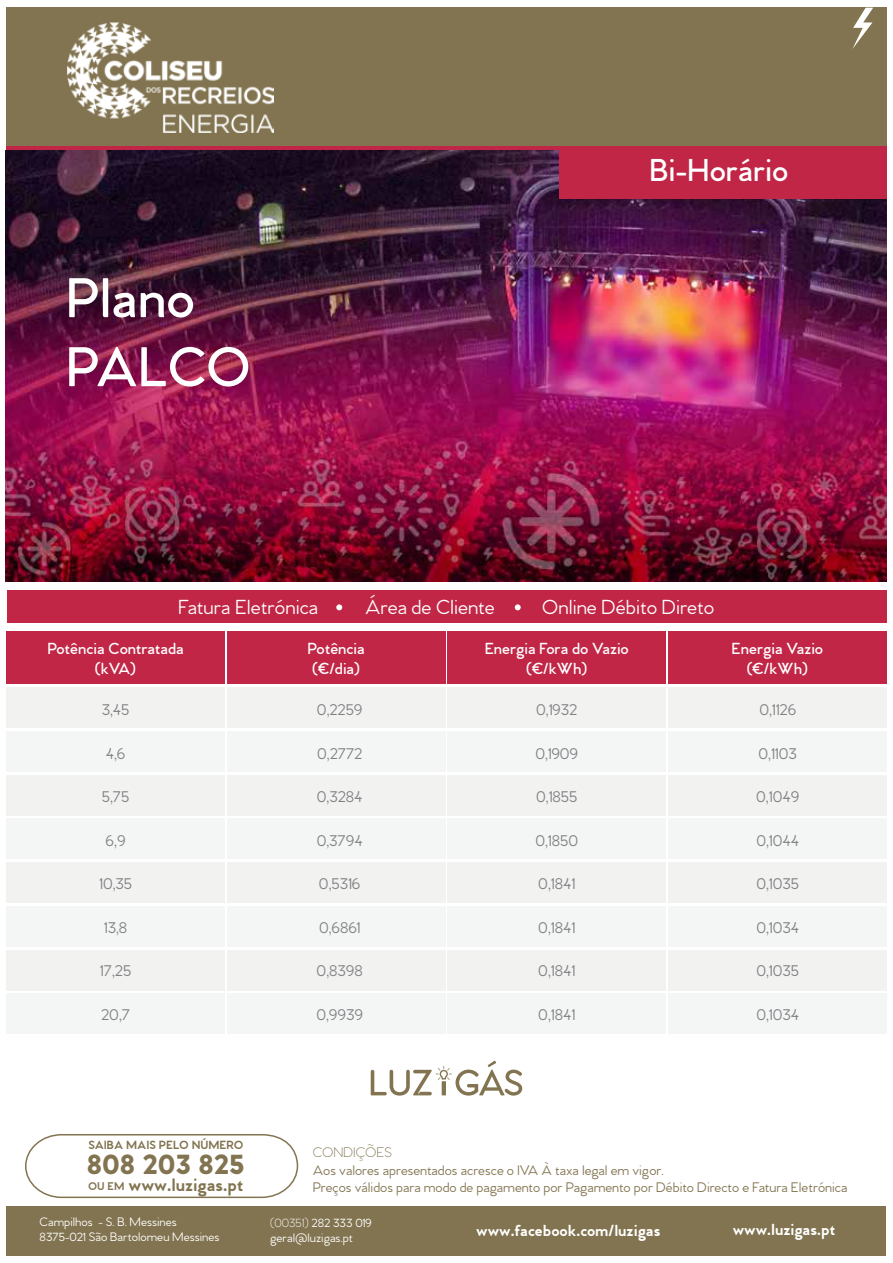
<style>
.page{position:relative;width:893px;height:1263px;background:#fff}
.page>*{position:absolute;margin:0;border:0;box-sizing:border-box;transform-origin:0 0}
.t1{font:600 57.45px/69px "Venti CF";letter-spacing:-.005em;color:#fff}
.t2{font:600 32.55px "Venti CF";color:#fff}
.t3{font:900 29.55px "Venti CF";color:#827450}
.t4{font:500 20.85px "Venti CF";color:#fff}
.t5{font:700 18.45px "Venti CF";color:#827450}
.t6{font:500 16.5px "Venti CF";color:#808184}
.t7{font:600 16.5px/19.8px "Venti CF";color:#fff;text-align:center}
.t8{font:700 16.5px "Venti CF";color:#fff}
.t9{font:500 14.25px/17.1px "Venti CF";color:#827450}
.t10{font:300 14.25px "Venti CF";color:#827450}
.t11{font:500 12.6px/15.1px "Venti CF";color:#fff}
.t12{font:700 12.3px "Venti CF";color:#827450}
.s1{font-size:11.55px}
.s2{font-weight:300}
</style>
<div class="page">
<div style="left:6px;top:8px;width:880px;height:138px;background:#827450"></div>
<div style="left:6px;top:146px;width:880px;height:5px;background:#c12646"></div>
<svg style="left:852px;top:8px;width:21px;height:41px"></svg>
<div style="left:6px;top:731px;width:219px;height:41px;background:#f4f5f5"></div>
<div style="left:6px;top:688px;width:219px;height:40px;background:#f2f2f1"></div>
<div style="left:6px;top:819px;width:219px;height:40px;background:#f4f5f5"></div>
<div style="left:6px;top:775px;width:219px;height:40px;background:#f2f2f1"></div>
<div style="left:6px;top:906px;width:219px;height:40px;background:#f4f5f5"></div>
<div style="left:6px;top:863px;width:219px;height:40px;background:#f2f2f1"></div>
<div style="left:6px;top:994px;width:219px;height:40px;background:#f4f5f5"></div>
<div style="left:6px;top:950px;width:219px;height:40px;background:#f2f2f1"></div>
<div style="left:6px;top:631px;width:219px;height:53px;background:#c12646"></div>
<div style="left:227px;top:731px;width:218px;height:41px;background:#f4f5f5"></div>
<div style="left:227px;top:688px;width:218px;height:40px;background:#f2f2f1"></div>
<div style="left:227px;top:819px;width:218px;height:40px;background:#f4f5f5"></div>
<div style="left:227px;top:775px;width:218px;height:40px;background:#f2f2f1"></div>
<div style="left:227px;top:906px;width:218px;height:40px;background:#f4f5f5"></div>
<div style="left:227px;top:863px;width:218px;height:40px;background:#f2f2f1"></div>
<div style="left:227px;top:994px;width:218px;height:40px;background:#f4f5f5"></div>
<div style="left:227px;top:950px;width:218px;height:40px;background:#f2f2f1"></div>
<div style="left:227px;top:631px;width:218px;height:53px;background:#c12646"></div>
<div style="left:448px;top:731px;width:218px;height:41px;background:#f4f5f5"></div>
<div style="left:448px;top:688px;width:218px;height:40px;background:#f2f2f1"></div>
<div style="left:448px;top:819px;width:218px;height:40px;background:#f4f5f5"></div>
<div style="left:448px;top:775px;width:218px;height:40px;background:#f2f2f1"></div>
<div style="left:448px;top:906px;width:218px;height:40px;background:#f4f5f5"></div>
<div style="left:448px;top:863px;width:218px;height:40px;background:#f2f2f1"></div>
<div style="left:448px;top:994px;width:218px;height:40px;background:#f4f5f5"></div>
<div style="left:448px;top:950px;width:218px;height:40px;background:#f2f2f1"></div>
<div style="left:448px;top:631px;width:218px;height:53px;background:#c12646"></div>
<div style="left:668px;top:731px;width:218px;height:41px;background:#f4f5f5"></div>
<div style="left:668px;top:688px;width:218px;height:40px;background:#f2f2f1"></div>
<div style="left:668px;top:819px;width:218px;height:40px;background:#f4f5f5"></div>
<div style="left:668px;top:775px;width:218px;height:40px;background:#f2f2f1"></div>
<div style="left:668px;top:906px;width:218px;height:40px;background:#f4f5f5"></div>
<div style="left:668px;top:863px;width:218px;height:40px;background:#f2f2f1"></div>
<div style="left:668px;top:994px;width:218px;height:40px;background:#f4f5f5"></div>
<div style="left:668px;top:950px;width:218px;height:40px;background:#f2f2f1"></div>
<div style="left:668px;top:631px;width:218px;height:53px;background:#c12646"></div>
<img style="left:6px;top:151px;width:880px;height:430px">
<div style="left:559px;top:150px;width:327px;height:49px;background:#c12646"></div>
<div style="left:7px;top:1206px;width:879px;height:49px;background:#827450"></div>
<svg style="left:25px;top:1134px;width:274px;height:65px"></svg>
<div style="left:7px;top:590px;width:879px;height:32px;background:#c12646"></div>
<svg style="left:336px;top:604px;width:6px;height:6px"></svg>
<svg style="left:515px;top:604px;width:6px;height:6px"></svg>
<img style="left:67px;top:23px;width:207px;height:110px">
<svg style="left:371px;top:1060px;width:151px;height:35px"></svg>
<h1 class="t1" style="left:66px;top:266px;width:187px">Plano<br>PALCO</h1>
<h2 class="t2" style="left:650px;top:150px;width:140px">Bi-Horário</h2>
<p class="t4" style="left:179px;top:594px;width:141px">Fatura Eletrónica</p>
<p class="t4" style="left:365px;top:594px;width:131px">Área de Cliente</p>
<p class="t4" style="left:542px;top:594px;width:174px">Online Débito Direto</p>
<p class="t7" style="left:47px;top:639px;width:138px">Potência Contratada (kVA)</p>
<p class="t6" style="left:102px;top:700px;width:29px">3,45</p>
<p class="t6" style="left:106px;top:743px;width:21px">4,6</p>
<p class="t6" style="left:102px;top:787px;width:29px">5,75</p>
<p class="t6" style="left:106px;top:830px;width:21px">6,9</p>
<p class="t6" style="left:99px;top:874px;width:35px">10,35</p>
<p class="t6" style="left:104px;top:917px;width:25px">13,8</p>
<p class="t6" style="left:100px;top:961px;width:33px">17,25</p>
<p class="t6" style="left:101px;top:1004px;width:30px">20,7</p>
<p class="t12" style="left:88px;top:1137px;width:157px">SAIBA MAIS PELO NÚMERO</p>
<p class="t5" style="left:88px;top:1173px;width:157px"><span class="s1">OU EM</span> www.luzigas.pt</p>
<h3 class="t3" style="left:87px;top:1146px;width:159px">808 203 825</h3>
<p class="t7" style="left:308px;top:639px;width:59px;text-align:left">Potência (€/dia)</p>
<p class="t7" style="left:485px;top:639px;width:146px">Energia Fora do Vazio (€/kWh)</p>
<p class="t7" style="left:732px;top:639px;width:93px">Energia Vazio (€/kWh)</p>
<p class="t6" style="left:317px;top:700px;width:47px">0,2259</p>
<p class="t6" style="left:317px;top:743px;width:47px">0,2772</p>
<p class="t6" style="left:317px;top:787px;width:47px">0,3284</p>
<p class="t6" style="left:317px;top:830px;width:47px">0,3794</p>
<p class="t6" style="left:319px;top:874px;width:43px">0,5316</p>
<p class="t6" style="left:319px;top:917px;width:43px">0,6861</p>
<p class="t6" style="left:317px;top:961px;width:48px">0,8398</p>
<p class="t6" style="left:316px;top:1004px;width:48px">0,9939</p>
<p class="t6" style="left:536px;top:700px;width:43px">0,1932</p>
<p class="t6" style="left:535px;top:743px;width:44px">0,1909</p>
<p class="t6" style="left:536px;top:787px;width:43px">0,1855</p>
<p class="t6" style="left:535px;top:830px;width:44px">0,1850</p>
<p class="t6" style="left:538px;top:874px;width:38px">0,1841</p>
<p class="t6" style="left:538px;top:917px;width:38px">0,1841</p>
<p class="t6" style="left:538px;top:961px;width:38px">0,1841</p>
<p class="t6" style="left:538px;top:1004px;width:38px">0,1841</p>
<p class="t6" style="left:759px;top:700px;width:38px">0,1126</p>
<p class="t6" style="left:759px;top:743px;width:40px">0,1103</p>
<p class="t6" style="left:756px;top:787px;width:45px">0,1049</p>
<p class="t6" style="left:756px;top:830px;width:44px">0,1044</p>
<p class="t6" style="left:756px;top:874px;width:44px">0,1035</p>
<p class="t6" style="left:756px;top:917px;width:44px">0,1034</p>
<p class="t6" style="left:756px;top:961px;width:44px">0,1035</p>
<p class="t6" style="left:756px;top:1004px;width:44px">0,1034</p>
<p class="t10" style="left:313px;top:1144px;width:81px">CONDIÇÕES</p>
<p class="t9" style="left:313px;top:1162px;width:536px">Aos valores apresentados acresce o IVA À taxa legal em vigor.<br>Preços válidos para modo de pagamento por Pagamento por Débito Directo e Fatura Eletrónica</p>
<p class="t11" style="left:40px;top:1214px;width:181px">Campilhos - S. B. Messines<br>8375-021 São Bartolomeu Messines</p>
<p class="t8" style="left:476px;top:1220px;width:186px">www.facebook.com/luzigas</p>
<p class="t8" style="left:733px;top:1219px;width:104px">www.luzigas.pt</p>
<p class="t11" style="left:270px;top:1216px;width:103px"><span class="s2">(00351)</span> 282 333 019 geral@luzigas.pt</p>
</div>
